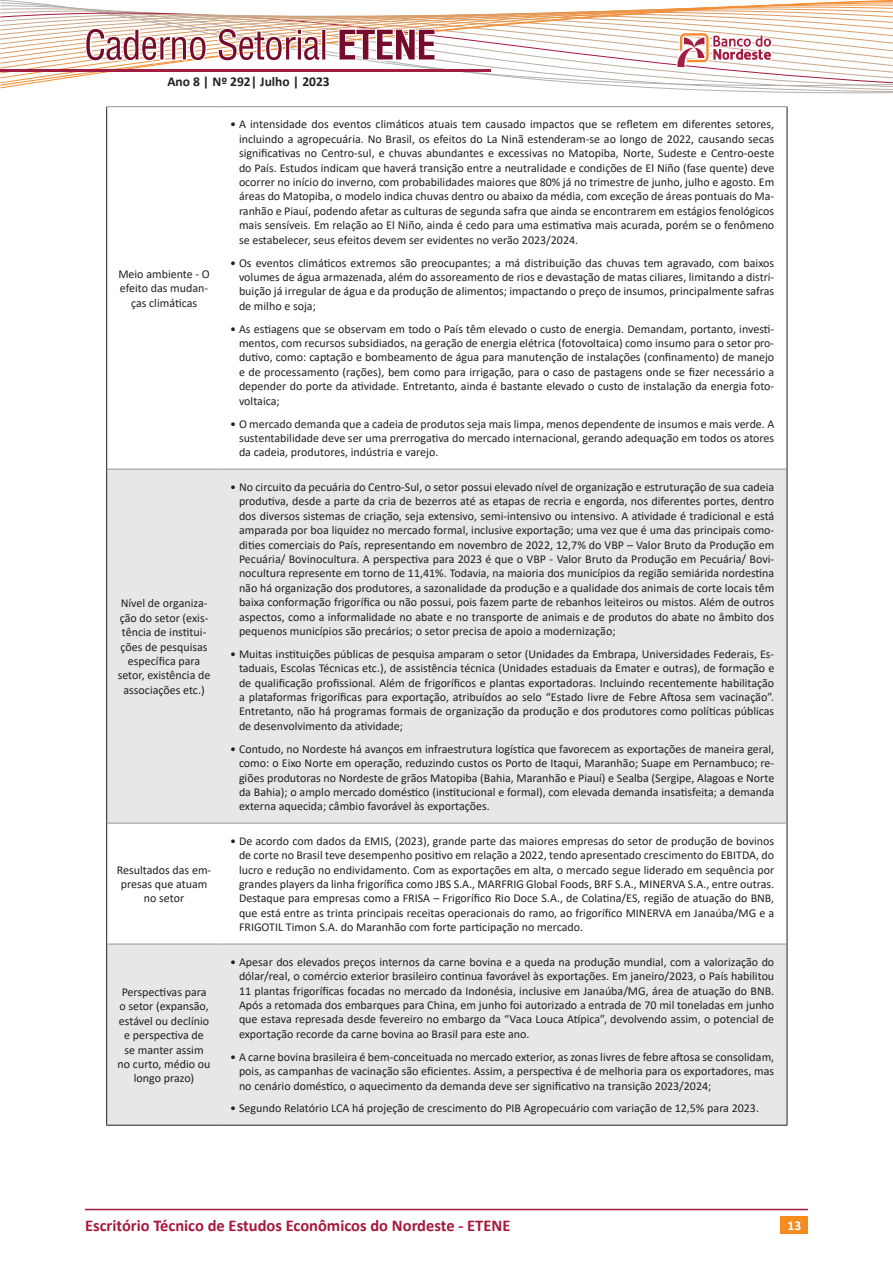
<style>
.page{position:relative;width:893px;height:1263px;background:#fff}
.page>*{position:absolute;margin:0;border:0;box-sizing:border-box;transform-origin:0 0}
.t1{font:700 16.5px "Calibri";color:#a5193b}
.t2{font:700 13.5px "Calibri";color:#231f20}
.t3{font:700 13.5px "Calibri";color:#fff}
.t4{font:12px/14.4px "Calibri";color:#231f20;text-align:justify}
</style>
<div class="page">
<div style="left:781px;top:1216px;width:27px;height:17px;background:#f68b1f"></div>
<hr style="left:85px;top:1209px;width:723px;height:1px;background:#a5193b">
<svg style="left:0;top:0;width:893px;height:107px"></svg>
<hr style="left:0;top:70px;width:490px;height:2px;background:#a31c42">
<svg style="left:107px;top:470px;width:680px;height:655px;fill:#e6e7e9"></svg>
<hr style="left:106px;top:107px;width:1px;height:362px;background:#231f20">
<hr style="left:787px;top:107px;width:1px;height:362px;background:#231f20">
<hr style="left:106px;top:469px;width:1px;height:354px;background:#231f20">
<hr style="left:787px;top:469px;width:1px;height:354px;background:#231f20">
<hr style="left:106px;top:823px;width:1px;height:121px;background:#231f20">
<hr style="left:787px;top:823px;width:1px;height:121px;background:#231f20">
<hr style="left:106px;top:944px;width:1px;height:181px;background:#231f20">
<hr style="left:787px;top:944px;width:1px;height:181px;background:#231f20">
<hr style="left:106px;top:1125px;width:115px;height:1px;background:#231f20">
<hr style="left:221px;top:1125px;width:566px;height:1px;background:#231f20">
<hr style="left:106px;top:106px;width:115px;height:1px;background:#939598">
<hr style="left:221px;top:106px;width:566px;height:1px;background:#939598">
<hr style="left:107px;top:469px;width:114px;height:1px;background:#939598">
<hr style="left:221px;top:469px;width:566px;height:1px;background:#939598">
<hr style="left:107px;top:823px;width:114px;height:1px;background:#939598">
<hr style="left:221px;top:823px;width:566px;height:1px;background:#939598">
<hr style="left:107px;top:944px;width:114px;height:1px;background:#939598">
<hr style="left:221px;top:944px;width:566px;height:1px;background:#939598">
<p class="t2" style="left:167px;top:72px;width:164px">Ano 8 | Nº 292| Julho | 2023</p>
<p class="t4" style="left:118px;top:267px;width:93px;text-align:center">Meio ambiente - O efeito das mudan&shy;ças climáticas</p>
<p class="t4" style="left:118px;top:596px;width:94px;text-align:center">Nível de organiza&shy;ção do setor (exis&shy;tência de institui&shy;ções de pesquisas específica para setor, existência de associações etc.)</p>
<p class="t4" style="left:117px;top:862px;width:96px;text-align:center">Resultados das em&shy;presas que atuam no setor</p>
<p class="t4" style="left:118px;top:984px;width:94px;text-align:center">Perspectivas para o setor (expansão, estável ou declínio e perspectiva de se manter assim no curto, médio ou longo prazo)</p>
<p class="t4" style="left:239px;top:117px;width:537px;text-indent:-9px">• A intensidade dos eventos climáticos atuais tem causado impactos que se refletem em diferentes setores, incluindo a agropecuária. No Brasil, os efeitos do La Ninã estenderam-se ao longo de 2022, causando secas significativas no Centro-sul, e chuvas abundantes e excessivas no Matopiba, Norte, Sudeste e Centro-oeste do País. Estudos indicam que haverá transição entre a neutralidade e condições de El Niño (fase quente) deve ocorrer no início do inverno, com probabilidades maiores que 80% já no trimestre de junho, julho e agosto. Em áreas do Matopiba, o modelo indica chuvas dentro ou abaixo da média, com exceção de áreas pontuais do Ma&shy;ranhão e Piauí, podendo afetar as culturas de segunda safra que ainda se encontrarem em estágios fenológicos mais sensíveis. Em relação ao El Niño, ainda é cedo para uma estimativa mais acurada, porém se o fenômeno se estabelecer, seus efeitos devem ser evidentes no verão 2023/2024.</p>
<p class="t4" style="left:239px;top:255px;width:537px;text-indent:-9px">• Os eventos climáticos extremos são preocupantes; a má distribuição das chuvas tem agravado, com baixos volumes de água armazenada, além do assoreamento de rios e devastação de matas ciliares, limitando a distri&shy;buição já irregular de água e da produção de alimentos; impactando o preço de insumos, principalmente safras de milho e soja;</p>
<p class="t4" style="left:239px;top:321px;width:537px;text-indent:-9px">• As estiagens que se observam em todo o País têm elevado o custo de energia. Demandam, portanto, investi&shy;mentos, com recursos subsidiados, na geração de energia elétrica (fotovoltaica) como insumo para o setor pro&shy;dutivo, como: captação e bombeamento de água para manutenção de instalações (confinamento) de manejo e de processamento (rações), bem como para irrigação, para o caso de pastagens onde se fizer necessário a depender do porte da atividade. Entretanto, ainda é bastante elevado o custo de instalação da energia foto&shy;voltaica;</p>
<p class="t4" style="left:239px;top:416px;width:537px;text-indent:-9px">• O mercado demanda que a cadeia de produtos seja mais limpa, menos dependente de insumos e mais verde. A sustentabilidade deve ser uma prerrogativa do mercado internacional, gerando adequação em todos os atores da cadeia, produtores, indústria e varejo.</p>
<p class="t4" style="left:239px;top:479px;width:537px;text-indent:-9px">• No circuito da pecuária do Centro-Sul, o setor possui elevado nível de organização e estruturação de sua cadeia produtiva, desde a parte da cria de bezerros até as etapas de recria e engorda, nos diferentes portes, dentro dos diversos sistemas de criação, seja extensivo, semi-intensivo ou intensivo. A atividade é tradicional e está amparada por boa liquidez no mercado formal, inclusive exportação; uma vez que é uma das principais como&shy;dities comerciais do País, representando em novembro de 2022, 12,7% do VBP – Valor Bruto da Produção em Pecuária/ Bovinocultura. A perspectiva para 2023 é que o VBP - Valor Bruto da Produção em Pecuária/ Bovi&shy;nocultura represente em torno de 11,41%. Todavia, na maioria dos municípios da região semiárida nordestina não há organização dos produtores, a sazonalidade da produção e a qualidade dos animais de corte locais têm baixa conformação frigorífica ou não possui, pois fazem parte de rebanhos leiteiros ou mistos. Além de outros aspectos, como a informalidade no abate e no transporte de animais e de produtos do abate no âmbito dos pequenos municípios são precários; o setor precisa de apoio a modernização;</p>
<p class="t4" style="left:239px;top:646px;width:537px;text-indent:-9px">• Muitas instituições públicas de pesquisa amparam o setor (Unidades da Embrapa, Universidades Federais, Es&shy;taduais, Escolas Técnicas etc.), de assistência técnica (Unidades estaduais da Emater e outras), de formação e de qualificação profissional. Além de frigoríficos e plantas exportadoras. Incluindo recentemente habilitação a plataformas frigoríficas para exportação, atribuídos ao selo “Estado livre de Febre Aftosa sem vacinação”.<br>Entretanto, não há programas formais de organização da produção e dos produtores como políticas públicas de desenvolvimento da atividade;</p>
<p class="t4" style="left:239px;top:741px;width:537px;text-indent:-9px">• Contudo, no Nordeste há avanços em infraestrutura logística que favorecem as exportações de maneira geral, como: o Eixo Norte em operação, reduzindo custos os Porto de Itaqui, Maranhão; Suape em Pernambuco; re&shy;giões produtoras no Nordeste de grãos Matopiba (Bahia, Maranhão e Piauí) e Sealba (Sergipe, Alagoas e Norte da Bahia); o amplo mercado doméstico (institucional e formal), com elevada demanda insatisfeita; a demanda externa aquecida; câmbio favorável às exportações.</p>
<p class="t4" style="left:239px;top:833px;width:537px;text-indent:-9px">• De acordo com dados da EMIS, (2023), grande parte das maiores empresas do setor de produção de bovinos de corte no Brasil teve desempenho positivo em relação a 2022, tendo apresentado crescimento do EBITDA, do lucro e redução no endividamento. Com as exportações em alta, o mercado segue liderado em sequência por grandes players da linha frigorífica como JBS S.A., MARFRIG Global Foods, BRF S.A., MINERVA S.A., entre outras.<br>Destaque para empresas como a FRISA – Frigorífico Rio Doce S.A., de Colatina/ES, região de atuação do BNB, que está entre as trinta principais receitas operacionais do ramo, ao frigorífico MINERVA em Janaúba/MG e a FRIGOTIL Timon S.A. do Maranhão com forte participação no mercado.</p>
<p class="t4" style="left:239px;top:954px;width:537px;text-indent:-9px">• Apesar dos elevados preços internos da carne bovina e a queda na produção mundial, com a valorização do dólar/real, o comércio exterior brasileiro continua favorável às exportações. Em janeiro/2023, o País habilitou 11 plantas frigoríficas focadas no mercado da Indonésia, inclusive em Janaúba/MG, área de atuação do BNB.<br>Após a retomada dos embarques para China, em junho foi autorizado a entrada de 70 mil toneladas em junho que estava represada desde fevereiro no embargo da “Vaca Louca Atípica”, devolvendo assim, o potencial de exportação recorde da carne bovina ao Brasil para este ano.</p>
<p class="t4" style="left:239px;top:1049px;width:537px;text-indent:-9px">• A carne bovina brasileira é bem-conceituada no mercado exterior, as zonas livres de febre aftosa se consolidam, pois, as campanhas de vacinação são eficientes. Assim, a perspectiva é de melhoria para os exportadores, mas no cenário doméstico, o aquecimento da demanda deve ser significativo na transição 2023/2024;</p>
<p class="t4" style="left:230px;top:1101px;width:531px">• Segundo Relatório LCA há projeção de crescimento do PIB Agropecuário com variação de 12,5% para 2023.</p>
<h1 class="t1" style="left:85px;top:1213px;width:427px">Escritório Técnico de Estudos Econômicos do Nordeste - ETENE</h1>
<p class="t3" style="left:787px;top:1216px;width:15px">13</p>
</div>
